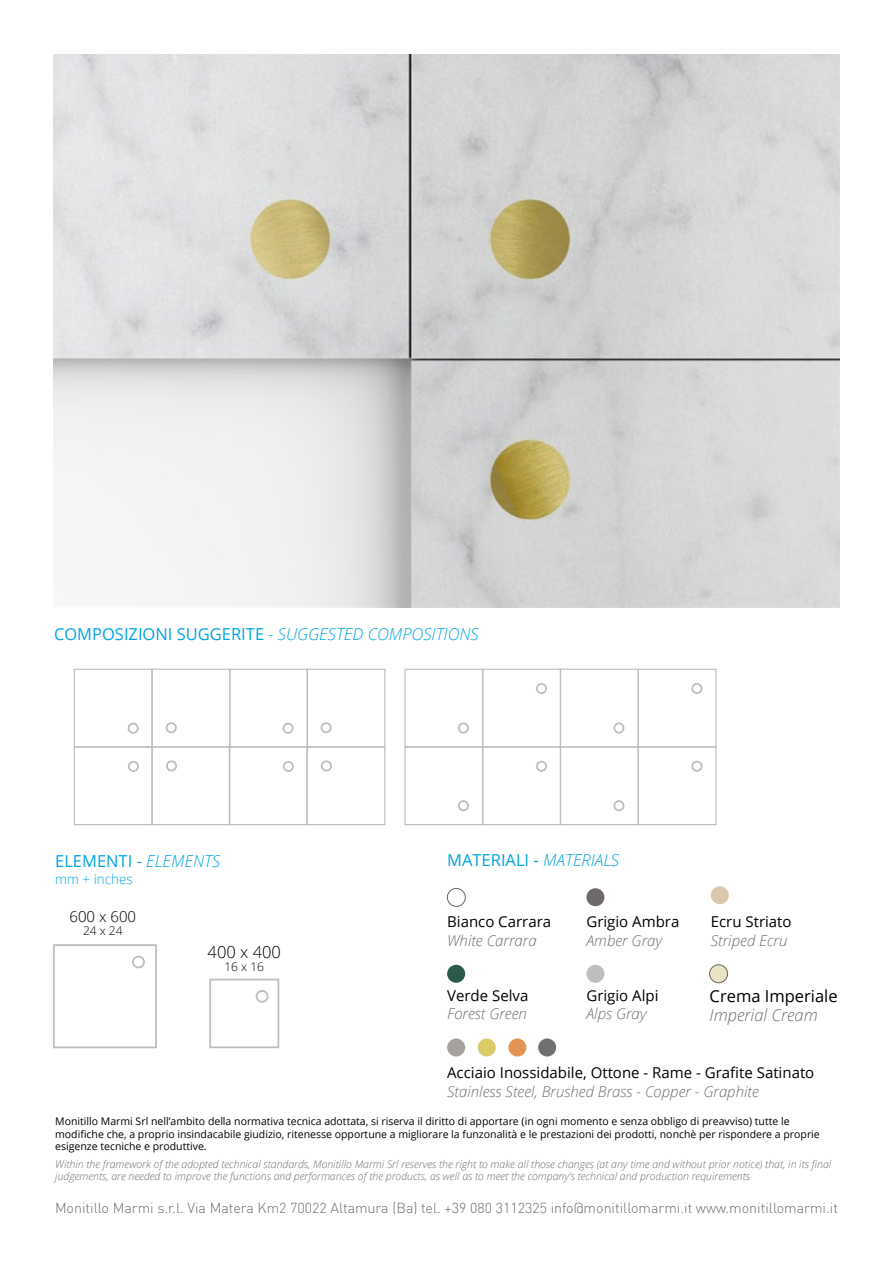
<style>
.page{position:relative;width:893px;height:1263px;background:#fff}
.page>*{position:absolute;margin:0;border:0;box-sizing:border-box;transform-origin:0 0}
.t1{font:italic 300 16.5px "Open Sans";color:#00a4e0}
.t2{font:16.5px "Open Sans";color:#00a4e0}
.t3{font:16.5px "Open Sans";color:#000}
.t4{font:italic 300 16.5px "Open Sans";color:#706f6f}
.t5{font:300 16.5px "Open Sans";color:#000}
.t6{font:15px "Open Sans";color:#000}
.t7{font:italic 300 15px "Open Sans";color:#706f6f}
.t8{font:300 15px "Open Sans";color:#000}
.t9{font:300 14.25px "DIN";color:#716f6f}
.t10{font:300 13.5px "Open Sans";color:#00a4e0}
.t11{font:300 12px "Open Sans";color:#000}
.t12{font:10.5px/12.6px "Open Sans";color:#000}
.t13{font:italic 300 10.5px/12.6px "Open Sans";color:#706f6f}
.s1{font-weight:400;font-style:normal}
.s2{font-weight:300;font-style:italic}
</style>
<div class="page">
<div style="left:710px;top:965px;width:18px;height:18px;background:#ebe3c4;border-radius:50%"></div>
<div style="left:709px;top:964px;width:19px;height:19px;border:1px solid #646462;border-radius:50%"></div>
<div style="left:447px;top:888px;width:19px;height:19px;border:1px solid #646462;border-radius:50%"></div>
<div style="left:586px;top:888px;width:18px;height:18px;background:#6e6a69;border-radius:50%"></div>
<div style="left:586px;top:965px;width:18px;height:18px;background:#bfbdbd;border-radius:50%"></div>
<div style="left:447px;top:965px;width:18px;height:18px;background:#2d5a48;border-radius:50%"></div>
<div style="left:711px;top:886px;width:18px;height:18px;background:#dbc7ac;border-radius:50%"></div>
<div style="left:447px;top:1038px;width:18px;height:18px;background:#a5a19e;border-radius:50%"></div>
<div style="left:478px;top:1038px;width:18px;height:18px;background:#dacb67;border-radius:50%"></div>
<div style="left:508px;top:1038px;width:18px;height:18px;background:#e29454;border-radius:50%"></div>
<div style="left:538px;top:1038px;width:18px;height:18px;background:#716f70;border-radius:50%"></div>
<div style="left:74px;top:669px;width:79px;height:78px;border:1px solid #bdbfbf"></div>
<div style="left:151px;top:669px;width:79px;height:78px;border:1px solid #bdbfbf"></div>
<div style="left:229px;top:669px;width:79px;height:78px;border:1px solid #bdbfbf"></div>
<div style="left:74px;top:746px;width:79px;height:79px;border:1px solid #bdbfbf"></div>
<div style="left:229px;top:746px;width:79px;height:79px;border:1px solid #bdbfbf"></div>
<div style="left:151px;top:746px;width:79px;height:79px;border:1px solid #bdbfbf"></div>
<div style="left:307px;top:746px;width:78px;height:79px;border:1px solid #bdbfbf"></div>
<div style="left:209px;top:979px;width:70px;height:69px;border:2px solid #bdbebf"></div>
<div style="left:256px;top:990px;width:13px;height:13px;border:2px solid #bdbebf;border-radius:50%"></div>
<div style="left:53px;top:944px;width:104px;height:104px;border:2px solid #bdbfbf"></div>
<div style="left:132px;top:956px;width:13px;height:12px;border:2px solid #bdbebf;border-radius:50%"></div>
<div style="left:307px;top:669px;width:78px;height:78px;border:1px solid #bdbebf"></div>
<div style="left:321px;top:722px;width:11px;height:11px;border:2px solid #bdbebf;border-radius:50%"></div>
<div style="left:166px;top:722px;width:11px;height:11px;border:2px solid #bdbebf;border-radius:50%"></div>
<div style="left:283px;top:761px;width:11px;height:11px;border:2px solid #bdbebf;border-radius:50%"></div>
<div style="left:128px;top:761px;width:11px;height:11px;border:2px solid #bdbebf;border-radius:50%"></div>
<div style="left:321px;top:760px;width:11px;height:11px;border:2px solid #bdbebf;border-radius:50%"></div>
<div style="left:166px;top:760px;width:11px;height:11px;border:2px solid #bdbebf;border-radius:50%"></div>
<div style="left:283px;top:723px;width:11px;height:11px;border:2px solid #bdbebf;border-radius:50%"></div>
<div style="left:128px;top:723px;width:11px;height:11px;border:2px solid #bdbebf;border-radius:50%"></div>
<div style="left:404px;top:669px;width:79px;height:78px;border:1px solid #bdbfbf"></div>
<div style="left:482px;top:669px;width:79px;height:78px;border:1px solid #bdbfbf"></div>
<div style="left:638px;top:669px;width:79px;height:78px;border:1px solid #bdbfbf"></div>
<div style="left:560px;top:669px;width:79px;height:78px;border:1px solid #bdbfbf"></div>
<div style="left:458px;top:722px;width:11px;height:11px;border:2px solid #bdbebf;border-radius:50%"></div>
<div style="left:536px;top:683px;width:11px;height:11px;border:2px solid #bdbebf;border-radius:50%"></div>
<div style="left:613px;top:722px;width:11px;height:11px;border:2px solid #bdbebf;border-radius:50%"></div>
<div style="left:691px;top:683px;width:11px;height:11px;border:2px solid #bdbebf;border-radius:50%"></div>
<div style="left:404px;top:746px;width:79px;height:79px;border:1px solid #bdbfbf"></div>
<div style="left:482px;top:746px;width:79px;height:79px;border:1px solid #bdbfbf"></div>
<div style="left:638px;top:746px;width:79px;height:79px;border:1px solid #bdbfbf"></div>
<div style="left:560px;top:746px;width:79px;height:79px;border:1px solid #bdbfbf"></div>
<div style="left:458px;top:800px;width:11px;height:11px;border:2px solid #bdbebf;border-radius:50%"></div>
<div style="left:536px;top:761px;width:11px;height:11px;border:2px solid #bdbebf;border-radius:50%"></div>
<div style="left:613px;top:800px;width:11px;height:11px;border:2px solid #bdbebf;border-radius:50%"></div>
<div style="left:691px;top:761px;width:11px;height:11px;border:2px solid #bdbebf;border-radius:50%"></div>
<svg style="left:53px;top:54px;width:786px;height:552px;fill:#d8d8d8"></svg>
<h1 class="t1" style="left:54px;top:628px;width:426px"><span class="s1">COMPOSIZIONI SUGGERITE</span> - SUGGESTED COMPOSITIONS</h1>
<h1 class="t2" style="left:55px;top:855px;width:167px">ELEMENTI - <span class="s2">ELEMENTS</span></h1>
<p class="t10" style="left:55px;top:871px;width:79px">mm + inches</p>
<h2 class="t8" style="left:69px;top:908px;width:68px">600 x 600</h2>
<p class="t11" style="left:83px;top:924px;width:41px">24 x 24</p>
<h1 class="t5" style="left:208px;top:942px;width:75px">400 x 400</h1>
<p class="t11" style="left:224px;top:960px;width:41px">16 x 16</p>
<h1 class="t2" style="left:447px;top:854px;width:174px">MATERIALI - <span class="s2">MATERIALS</span></h1>
<h2 class="t6" style="left:447px;top:916px;width:106px">Bianco Carrara</h2>
<h2 class="t6" style="left:586px;top:916px;width:94px">Grigio Ambra</h2>
<h2 class="t7" style="left:447px;top:934px;width:91px">White Carrara</h2>
<h2 class="t7" style="left:586px;top:934px;width:77px">Amber Gray</h2>
<h2 class="t6" style="left:447px;top:989px;width:83px">Verde Selva</h2>
<h2 class="t6" style="left:586px;top:989px;width:74px">Grigio Alpi</h2>
<h2 class="t7" style="left:447px;top:1008px;width:81px">Forest Green</h2>
<h2 class="t7" style="left:586px;top:1008px;width:62px">Alps Gray</h2>
<h2 class="t6" style="left:711px;top:916px;width:82px">Ecru Striato</h2>
<h2 class="t7" style="left:711px;top:934px;width:78px">Striped Ecru</h2>
<h1 class="t3" style="left:710px;top:989px;width:130px">Crema Imperiale</h1>
<h1 class="t4" style="left:710px;top:1008px;width:110px">Imperial Cream</h1>
<h2 class="t6" style="left:447px;top:1062px;width:369px">Acciaio Inossidabile, Ottone - Rame - Grafite Satinato</h2>
<h2 class="t7" style="left:447px;top:1085px;width:313px">Stainless Steel, Brushed Brass - Copper - Graphite</h2>
<p class="t12" style="left:55px;top:1116px;width:766px">Monitillo Marmi Srl nell’ambito della normativa tecnica adottata, si riserva il diritto di apportare (in ogni momento e senza obbligo di preavviso) tutte le modifiche che, a proprio insindacabile giudizio, ritenesse opportune a migliorare la funzonalità e le prestazioni dei prodotti, nonchè per rispondere a proprie esigenze tecniche e produttive.</p>
<p class="t13" style="left:55px;top:1157px;width:777px">Within the framework of the adopted technical standards, Monitillo Marmi Srl reserves the right to make all those changes (at any time and without prior notice) that, in its final judgements, are needed to improve the functions and performances of the products, as well as to meet the company’s technical and production requirements</p>
<h3 class="t9" style="left:55px;top:1201px;width:784px">Monitillo Marmi s.r.l. Via Matera Km2 70022 Altamura (Ba) tel. +39 080 3112325 info@monitillomarmi.it www.monitillomarmi.it</h3>
</div>
